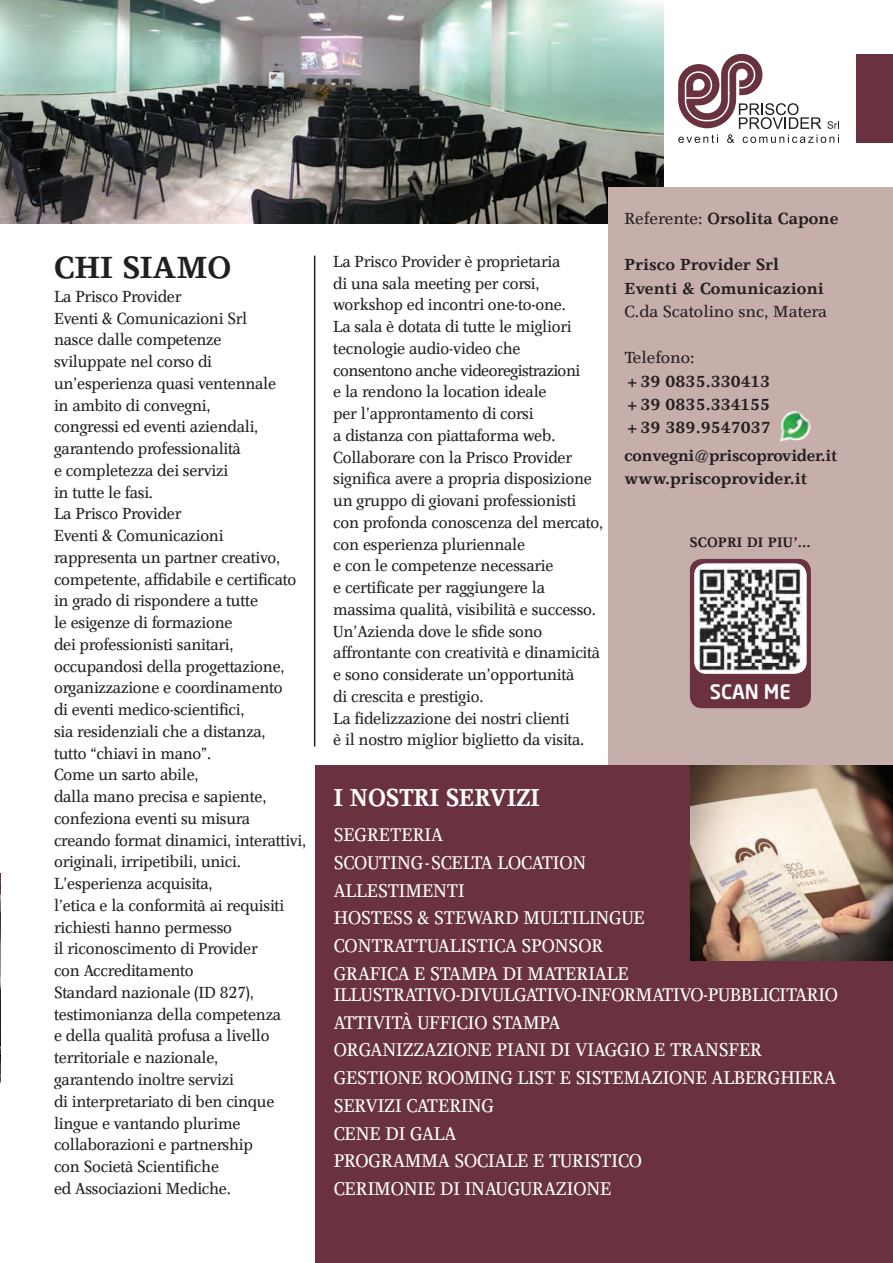
<style>
.page{position:relative;width:893px;height:1263px;background:#fff}
.page>*{position:absolute;margin:0;border:0;box-sizing:border-box;transform-origin:0 0}
.t1{font:700 30px "Claridge CG";letter-spacing:.01em;color:#231f20}
.t2{font:700 24px "Claridge CG";color:#fff;scale:.94 1}
.t3{font:500 19.8px "Neo Sans Pro";color:#fff}
.t4{font:18px/27.8px "Claridge CG";color:#fff;scale:.94 1}
.t5{font:15.75px/21.8px "Claridge CG";letter-spacing:-.005em;color:#231f20;scale:.94 1}
.t6{font:700 15.75px/23.2px "Claridge CG";letter-spacing:.01em;color:#231f20}
.t7{font:700 15.75px/23.2px "Claridge CG";letter-spacing:-.01em;color:#231f20}
.t8{font:15.75px "Claridge CG";letter-spacing:-.005em;color:#231f20}
.t9{font:700 13.5px "Claridge CG";letter-spacing:.01em;color:#231f20}
.s1{font-weight:400}
</style>
<div class="page">
<img style="left:1px;top:0;width:662px;height:224px">
<div style="left:856px;top:54px;width:37px;height:89px;background:#6a323e"></div>
<div style="left:608px;top:187px;width:285px;height:816px;background:#c6aeab"></div>
<img style="left:780px;top:411px;width:31px;height:31px">
<div style="left:690px;top:559px;width:121px;height:149px;background:#6a323e;border-radius:12px"></div>
<div style="left:694px;top:563px;width:113px;height:111px;background:#fff;border-radius:12px"></div>
<img style="left:699px;top:567px;width:104px;height:103px">
<div style="left:315px;top:765px;width:578px;height:498px;background:#6a323e"></div>
<img style="left:691px;top:765px;width:202px;height:196px">
<img style="left:0;top:873px;width:1px;height:210px">
<svg style="left:678px;top:54px;width:161px;height:89px"></svg>
<hr style="left:314px;top:256px;width:1px;height:490px;background:#231f20">
<h1 class="t1" style="left:54px;top:248px;width:179px">CHI SIAMO</h1>
<p class="t5" style="left:54px;top:286px;width:270px">La Prisco Provider<br>Eventi &amp; Comunicazioni Srl<br>nasce dalle competenze<br>sviluppate nel corso di un’esperienza quasi ventennale<br>in ambito di convegni,<br>congressi ed eventi aziendali, garantendo professionalità<br>e completezza dei servizi<br>in tutte le fasi.<br>La Prisco Provider<br>Eventi &amp; Comunicazioni rappresenta un partner creativo, competente, affidabile e certificato in grado di rispondere a tutte<br>le esigenze di formazione<br>dei professionisti sanitari, occupandosi della progettazione, organizzazione e coordinamento<br>di eventi medico-scientifici,<br>sia residenziali che a distanza,<br>tutto “chiavi in mano”.<br>Come un sarto abile,<br>dalla mano precisa e sapiente, confeziona eventi su misura creando format dinamici, interattivi, originali, irripetibili, unici.<br>L’esperienza acquisita,<br>l’etica e la conformità ai requisiti richiesti hanno permesso<br>il riconoscimento di Provider<br>con Accreditamento<br>Standard nazionale (ID 827), testimonianza della competenza<br>e della qualità profusa a livello territoriale e nazionale,<br>garantendo inoltre servizi<br>di interpretariato di ben cinque lingue e vantando plurime collaborazioni e partnership<br>con Società Scientifiche<br>ed Associazioni Mediche.</p>
<p class="t6" style="left:625px;top:207px;width:215px"><span class="s1">Referente:</span> Orsolita Capone</p>
<p class="t6" style="left:625px;top:253px;width:201px">Prisco Provider Srl<br>Eventi &amp; Comunicazioni</p>
<p class="t8" style="left:625px;top:301px;width:204px">C.da Scatolino snc, Matera</p>
<p class="t8" style="left:625px;top:348px;width:72px">Telefono:</p>
<p class="t6" style="left:625px;top:370px;width:148px;text-align:justify">+39 0835.330413 +39 0835.334155 +39 389.9547037</p>
<p class="t7" style="left:625px;top:444px;width:214px">convegni@priscoprovider.it www.priscoprovider.it</p>
<p class="t5" style="left:333px;top:250px;width:289px">La Prisco Provider è proprietaria<br>di una sala meeting per corsi, workshop ed incontri one-to-one.<br>La sala è dotata di tutte le migliori tecnologie audio-video che consentono anche videoregistrazioni<br>e la rendono la location ideale<br>per l’approntamento di corsi<br>a distanza con piattaforma web.<br>Collaborare con la Prisco Provider significa avere a propria disposizione un gruppo di giovani professionisti con profonda conoscenza del mercato, con esperienza pluriennale<br>e con le competenze necessarie<br>e certificate per raggiungere la massima qualità, visibilità e successo.<br>Un’Azienda dove le sfide sono affrontante con creatività e dinamicità e sono considerate un’opportunità<br>di crescita e prestigio.<br>La fidelizzazione dei nostri clienti<br>è il nostro miglior biglietto da visita.</p>
<h2 class="t2" style="left:334px;top:783px;width:221px">I NOSTRI SERVIZI</h2>
<p class="t4" style="left:334px;top:821px;width:332px">SEGRETERIA<br>SCOUTING-SCELTA LOCATION<br>ALLESTIMENTI<br>HOSTESS &amp; STEWARD MULTILINGUE<br>CONTRATTUALISTICA SPONSOR<br>GRAFICA E STAMPA DI MATERIALE</p>
<p class="t4" style="left:334px;top:981px;width:538px">ILLUSTRATIVO-DIVULGATIVO-INFORMATIVO-PUBBLICITARIO ATTIVITÀ UFFICIO STAMPA<br>ORGANIZZAZIONE PIANI DI VIAGGIO E TRANSFER GESTIONE ROOMING LIST E SISTEMAZIONE ALBERGHIERA SERVIZI CATERING<br>CENE DI GALA<br>PROGRAMMA SOCIALE E TURISTICO<br>CERIMONIE DI INAUGURAZIONE</p>
<p class="t9" style="left:690px;top:533px;width:122px">SCOPRI DI PIU’...</p>
<p class="t3" style="left:710px;top:679px;width:83px">SCAN ME</p>
</div>
